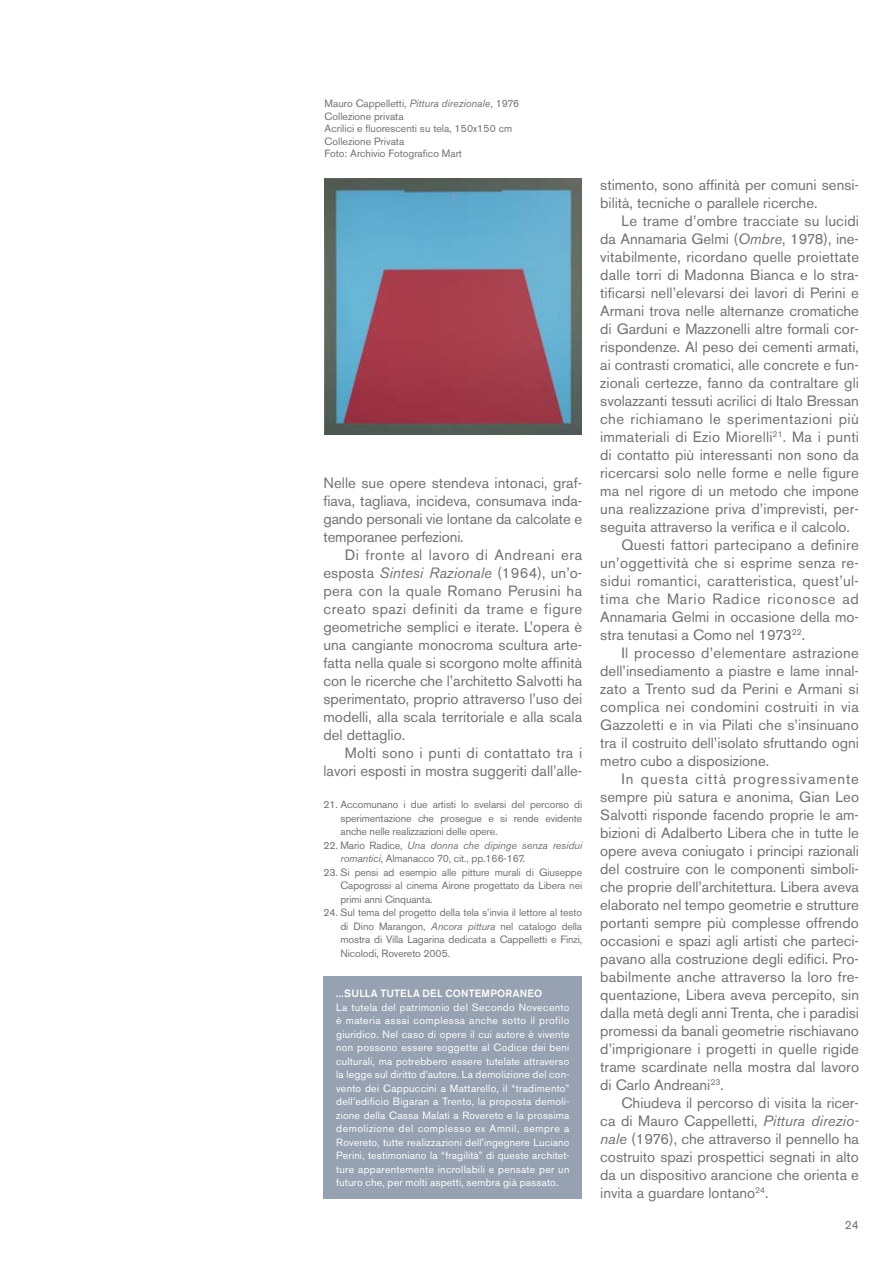
<style>
.page{position:relative;width:893px;height:1263px;background:#fff}
.page>*{position:absolute;margin:0;border:0;box-sizing:border-box;transform-origin:0 0}
.t1{font:14.85px/18px "Akzidenz Grotesk BE";color:#707172;text-align:justify}
.t2{font:14.85px "Akzidenz Grotesk BE";letter-spacing:.02em;color:#707172}
.t3{font:14.85px "Akzidenz Grotesk BE";letter-spacing:.025em;color:#707172}
.t4{font:14.85px "Akzidenz Grotesk BE";letter-spacing:.035em;color:#707172}
.t5{font:14.85px "Akzidenz Grotesk BE";letter-spacing:.05em;color:#707172}
.t6{font:14.85px "Akzidenz Grotesk BE";letter-spacing:.06em;color:#707172}
.t7{font:12px "Akzidenz Grotesk BE";color:#707172}
.t8{font:10.5px/13.5px "Akzidenz Grotesk BE";letter-spacing:-.01em;color:#707172;text-align:justify}
.t9{font:10.5px/13.5px "Akzidenz Grotesk BE";letter-spacing:.015em;color:#fff;text-align:justify}
.t10{font:500 10.5px "Akzidenz Grotesk BE";letter-spacing:.02em;color:#fff}
.s1{font-style:italic}
</style>
<div class="page">
<img style="left:325px;top:179px;width:256px;height:255px">
<div style="left:323px;top:976px;width:259px;height:223px;background:#96a1b1"></div>
<p class="t8" style="left:325px;top:97px;width:196px;line-height:12.6px;text-align:left">Mauro Cappelletti, <span class="s1">Pittura direzionale</span>, 1976<br>Collezione privata<br>Acrilici e fluorescenti su tela, 150x150 cm<br>Collezione Privata<br>Foto: Archivio Fotografico Mart</p>
<p class="t1" style="left:323px;top:474px;width:260px">Nelle sue opere stendeva intonaci, graf&shy;fiava, tagliava, incideva, consumava inda&shy;gando personali vie lontane da calcolate e temporanee perfezioni.</p>
<p class="t1" style="left:323px;top:546px;width:260px;text-indent:21px">Di fronte al lavoro di Andreani era esposta <span class="s1">Sintesi Razionale</span> (1964), un’o&shy;pera con la quale Romano Perusini ha creato spazi definiti da trame e figure geometriche semplici e iterate. L’opera è una cangiante monocroma scultura arte&shy;fatta nella quale si scorgono molte affinità con le ricerche che l’architetto Salvotti ha sperimentato, proprio attraverso l’uso dei modelli, alla scala territoriale e alla scala del dettaglio.</p>
<p class="t1" style="left:323px;top:744px;width:260px;text-align:right">Molti sono i punti di contattato tra i lavori esposti in mostra suggeriti dall’alle-</p>
<p class="t8" style="left:340px;top:798px;width:243px;text-indent:-17px">21. Accomunano i due artisti lo svelarsi del percorso di sperimentazione che prosegue e si rende evidente anche nelle realizzazioni delle opere.</p>
<p class="t8" style="left:340px;top:838px;width:243px;text-indent:-17px">22. Mario Radice, <span class="s1">Una donna che dipinge senza residui romantici</span>, Almanacco 70, cit., pp.166-167.</p>
<p class="t8" style="left:340px;top:865px;width:243px;text-indent:-17px">23. Si pensi ad esempio alle pitture murali di Giuseppe Capogrossi al cinema Airone progettato da Libera nei primi anni Cinquanta.</p>
<p class="t8" style="left:340px;top:906px;width:243px;text-indent:-17px">24. Sul tema del progetto della tela s’invia il lettore al testo di Dino Marangon, <span class="s1">Ancora pittura</span> nel catalogo della mostra di Villa Lagarina dedicata a Cappelletti e Finzi, Nicolodi, Rovereto 2005.</p>
<p class="t10" style="left:336px;top:987px;width:207px">...SULLA TUTELA DEL CONTEMPORANEO</p>
<p class="t9" style="left:336px;top:1000px;width:235px">La tutela del patrimonio del Secondo Novecento è materia assai complessa anche sotto il profilo giuridico. Nel caso di opere il cui autore è vivente non possono essere soggette al Codice dei beni culturali, ma potrebbero essere tutelate attraverso la legge sul diritto d’autore. La demolizione del con&shy;vento dei Cappuccini a Mattarello, il “tradimento” dell’edificio Bigaran a Trento, la proposta demoli&shy;zione della Cassa Malati a Rovereto e la prossima demolizione del complesso ex Amnil, sempre a Rovereto, tutte realizzazioni dell’ingegnere Luciano Perini, testimoniano la “fragilità” di queste architet&shy;ture apparentemente incrollabili e pensate per un futuro che, per molti aspetti, sembra già passato.</p>
<p class="t1" style="left:600px;top:176px;width:260px">stimento, sono affinità per comuni sensi&shy;bilità, tecniche o parallele ricerche.</p>
<p class="t1" style="left:621px;top:212px;width:239px">Le trame d’ombre tracciate su lucidi</p>
<p class="t1" style="left:600px;top:230px;width:260px">da Annamaria Gelmi (<span class="s1">Ombre</span>, 1978), ine-</p>
<p class="t1" style="left:600px;top:248px;width:260px">vitabilmente, ricordano quelle proiettate</p>
<p class="t1" style="left:600px;top:266px;width:260px">dalle torri di Madonna Bianca e lo stra-</p>
<p class="t1" style="left:600px;top:284px;width:260px">tificarsi nell’elevarsi dei lavori di Perini e</p>
<p class="t1" style="left:600px;top:302px;width:260px">Armani trova nelle alternanze cromatiche</p>
<p class="t1" style="left:600px;top:320px;width:260px">di Garduni e Mazzonelli altre formali cor-</p>
<p class="t1" style="left:600px;top:338px;width:260px">rispondenze. Al peso dei cementi armati,</p>
<p class="t1" style="left:600px;top:356px;width:260px">ai contrasti cromatici, alle concrete e fun-</p>
<p class="t1" style="left:600px;top:374px;width:260px">zionali certezze, fanno da contraltare gli</p>
<p class="t1" style="left:600px;top:392px;width:260px">svolazzanti tessuti acrilici di Italo Bressan</p>
<p class="t4" style="left:600px;top:410px;width:260px">che richiamano le sperimentazioni più</p>
<p class="t1" style="left:600px;top:428px;width:260px">immateriali di Ezio Miorelli<sup>21</sup>. Ma i punti</p>
<p class="t1" style="left:600px;top:446px;width:260px">di contatto più interessanti non sono da</p>
<p class="t1" style="left:600px;top:464px;width:260px">ricercarsi solo nelle forme e nelle figure</p>
<p class="t1" style="left:600px;top:482px;width:260px">ma nel rigore di un metodo che impone</p>
<p class="t1" style="left:600px;top:500px;width:260px">una realizzazione priva d’imprevisti, per-</p>
<p class="t1" style="left:600px;top:518px;width:251px">seguita attraverso la verifica e il calcolo.</p>
<p class="t2" style="left:621px;top:536px;width:239px">Questi fattori partecipano a definire</p>
<p class="t2" style="left:600px;top:554px;width:260px">un’oggettività che si esprime senza re-</p>
<p class="t3" style="left:600px;top:572px;width:260px">sidui romantici, caratteristica, quest’ul-</p>
<p class="t5" style="left:600px;top:590px;width:260px">tima che Mario Radice riconosce ad</p>
<p class="t1" style="left:600px;top:608px;width:260px">Annamaria Gelmi in occasione della mo-</p>
<p class="t1" style="left:600px;top:626px;width:206px">stra tenutasi a Como nel 1973<sup>22</sup>.</p>
<p class="t2" style="left:621px;top:644px;width:239px">Il processo d’elementare astrazione</p>
<p class="t1" style="left:600px;top:662px;width:260px">dell’insediamento a piastre e lame innal-</p>
<p class="t1" style="left:600px;top:680px;width:260px">zato a Trento sud da Perini e Armani si</p>
<p class="t3" style="left:600px;top:698px;width:260px">complica nei condomini costruiti in via</p>
<p class="t1" style="left:600px;top:716px;width:260px">Gazzoletti e in via Pilati che s’insinuano</p>
<p class="t1" style="left:600px;top:734px;width:260px">tra il costruito dell’isolato sfruttando ogni</p>
<p class="t1" style="left:600px;top:752px;width:170px">metro cubo a disposizione.</p>
<p class="t6" style="left:621px;top:770px;width:239px">In questa città progressivamente</p>
<p class="t1" style="left:600px;top:788px;width:260px">sempre più satura e anonima, Gian Leo</p>
<p class="t1" style="left:600px;top:806px;width:260px">Salvotti risponde facendo proprie le am-</p>
<p class="t1" style="left:600px;top:824px;width:260px">bizioni di Adalberto Libera che in tutte le</p>
<p class="t1" style="left:600px;top:842px;width:260px">opere aveva coniugato i principi razionali</p>
<p class="t1" style="left:600px;top:860px;width:260px">del costruire con le componenti simboli-</p>
<p class="t1" style="left:600px;top:878px;width:260px">che proprie dell’architettura. Libera aveva</p>
<p class="t1" style="left:600px;top:896px;width:260px">elaborato nel tempo geometrie e strutture</p>
<p class="t1" style="left:600px;top:914px;width:260px">portanti sempre più complesse offrendo</p>
<p class="t1" style="left:600px;top:932px;width:260px">occasioni e spazi agli artisti che parteci-</p>
<p class="t1" style="left:600px;top:950px;width:260px">pavano alla costruzione degli edifici. Pro-</p>
<p class="t1" style="left:600px;top:968px;width:260px">babilmente anche attraverso la loro fre-</p>
<p class="t1" style="left:600px;top:986px;width:260px">quentazione, Libera aveva percepito, sin</p>
<p class="t1" style="left:600px;top:1004px;width:260px">dalla metà degli anni Trenta, che i paradisi</p>
<p class="t1" style="left:600px;top:1022px;width:260px">promessi da banali geometrie rischiavano</p>
<p class="t1" style="left:600px;top:1040px;width:260px">d’imprigionare i progetti in quelle rigide</p>
<p class="t1" style="left:600px;top:1058px;width:260px">trame scardinate nella mostra dal lavoro</p>
<p class="t1" style="left:600px;top:1076px;width:125px">di Carlo Andreani<sup>23</sup>.</p>
<p class="t1" style="left:621px;top:1094px;width:239px">Chiudeva il percorso di visita la ricer-</p>
<p class="t1" style="left:600px;top:1112px;width:260px">ca di Mauro Cappelletti, <span class="s1">Pittura direzio-</span></p>
<p class="t1" style="left:600px;top:1130px;width:260px"><span class="s1">nale</span> (1976), che attraverso il pennello ha</p>
<p class="t1" style="left:600px;top:1148px;width:260px">costruito spazi prospettici segnati in alto</p>
<p class="t1" style="left:600px;top:1166px;width:260px">da un dispositivo arancione che orienta e</p>
<p class="t1" style="left:600px;top:1184px;width:170px">invita a guardare lontano<sup>24</sup>.</p>
<p class="t7" style="left:845px;top:1217px;width:15px">24</p>
</div>
